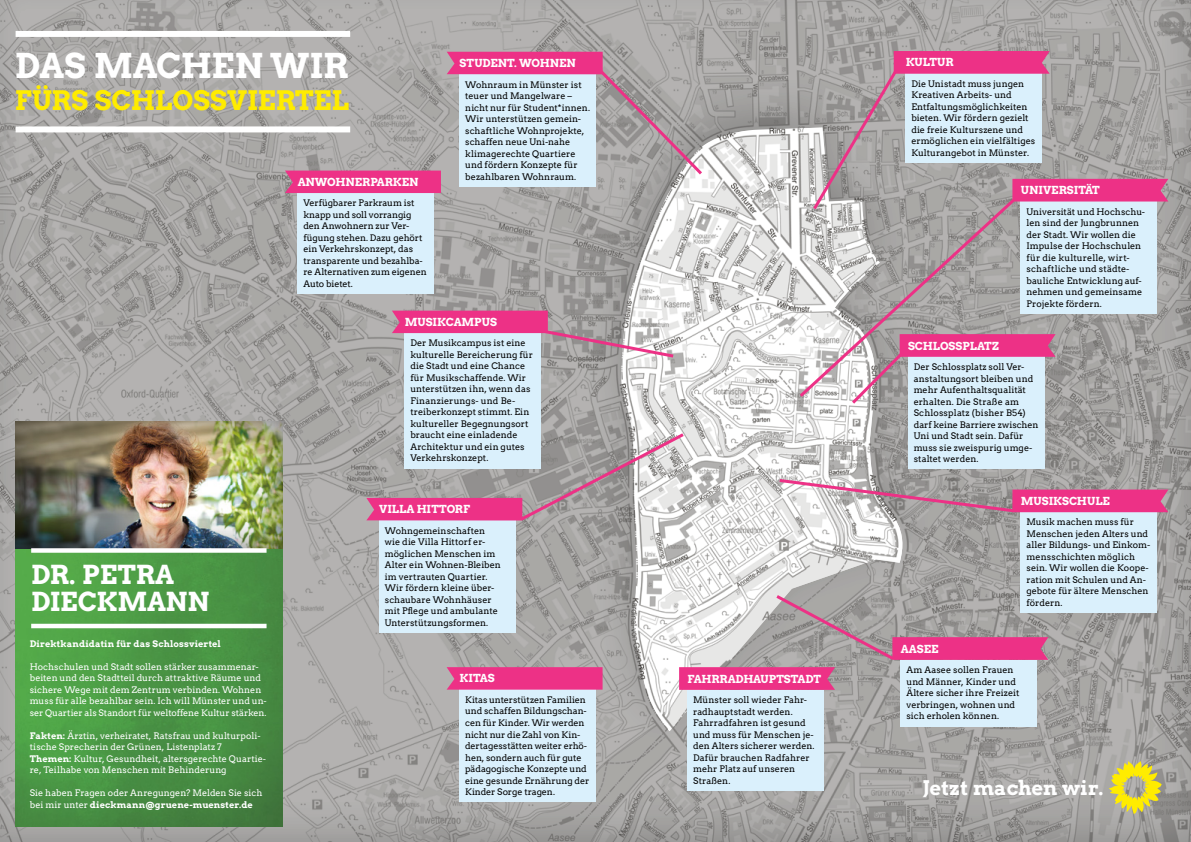
<style>
.page{position:relative;width:1191px;height:842px;background:#fff}
.page>*{position:absolute;margin:0;border:0;box-sizing:border-box;transform-origin:0 0}
.t1{font:34px "Arvo Gruen";letter-spacing:-.02em;color:#fff}
.t2{font:26.7px "Arvo Gruen";color:#ffec00}
.t3{font:26px/27px "Arvo Gruen";color:#fff}
.t4{font:20px "Arvo Gruen";color:#fff}
.t5{font:11px "Arvo Gruen";letter-spacing:-.005em;color:#fff}
.t6{font:9px/11.5px "Arvo";color:#000}
.t7{font:9px/11.5px "Arvo";color:#fff}
.t8{font:9px "Arvo Gruen";letter-spacing:.01em;color:#fff}
.s1{font-family:"Arvo Gruen"}
.s2{font-family:"Arvo"}
</style>
<div class="page">
<div style="left:0;top:0;width:1191px;height:842px;background:#000;opacity:.2"></div>
<svg style="left:1109px;top:761px;width:52px;height:53px;background:#cdc455"></svg>
<img style="left:16px;top:549px;width:266px;height:277px">
<div style="left:6px;top:415px;width:284px;height:134px;background:#000;opacity:.58"></div>
<div style="left:16px;top:31px;width:334px;height:6px;background:#fff"></div>
<div style="left:16px;top:126px;width:334px;height:6px;background:#fff"></div>
<div style="left:31px;top:548px;width:235px;height:5px;background:#fff"></div>
<hr style="left:31px;top:624px;width:235px;height:4px;background:#fff">
<svg style="left:796px;top:195px;width:222px;height:205px;background:#b8b3b4"></svg>
<div style="left:379px;top:520px;width:136px;height:113px;background:#daf0fc"></div>
<svg style="left:366px;top:431px;width:321px;height:92px;background:#b798a5"></svg>
<div style="left:405px;top:333px;width:136px;height:135px;background:#daf0fc"></div>
<svg style="left:392px;top:310px;width:284px;height:50px"></svg>
<div style="left:687px;top:690px;width:136px;height:100px;background:#daf0fc"></div>
<div style="left:1020px;top:201px;width:137px;height:113px;background:#daf0fc"></div>
<div style="left:908px;top:357px;width:136px;height:112px;background:#daf0fc"></div>
<svg style="left:849px;top:334px;width:206px;height:73px"></svg>
<div style="left:1020px;top:512px;width:137px;height:101px;background:#daf0fc"></div>
<svg style="left:776px;top:477px;width:392px;height:37px;background:#c38da4"></svg>
<div style="left:900px;top:660px;width:137px;height:66px;background:#daf0fc"></div>
<svg style="left:679px;top:592px;width:369px;height:98px"></svg>
<div style="left:459px;top:74px;width:136px;height:112px;background:#daf0fc"></div>
<svg style="left:447px;top:52px;width:258px;height:126px"></svg>
<svg style="left:810px;top:51px;width:358px;height:162px;background:#bba7b4"></svg>
<div style="left:298px;top:193px;width:136px;height:101px;background:#daf0fc"></div>
<div style="left:285px;top:171px;width:156px;height:22px;background:#ed3186"></div>
<div style="left:459px;top:690px;width:136px;height:112px;background:#daf0fc"></div>
<svg style="left:446px;top:667px;width:156px;height:23px;background:#ea3889"></svg>
<h1 class="t1" style="left:15px;top:43px;width:335px">DAS MACHEN WIR</h1>
<h2 class="t2" style="left:15px;top:82px;width:336px">FÜRS SCHLOSSVIERTEL</h2>
<p class="t5" style="left:298px;top:174px;width:122px">ANWOHNERPARKEN</p>
<p class="t6" style="left:303px;top:197px;width:125px">Verfügbarer Parkraum ist knapp und soll vorrangig den Anwohnern zur Ver&shy;fügung stehen. Dazu gehört ein Verkehrskonzept, das transparente und bezahlba&shy;re Alternativen zum eigenen<br>Auto bietet.</p>
<p class="t5" style="left:459px;top:55px;width:118px">STUDENT. WOHNEN</p>
<p class="t6" style="left:465px;top:78px;width:126px">Wohnraum in Münster ist teuer und Mangelware – nicht nur für Student*innen.<br>Wir unterstützen gemein&shy;schaftliche Wohnprojekte, schaffen neue Uni-nahe klimagerechte Quartiere und fördern Konzepte für bezahlbaren Wohnraum.</p>
<h3 class="t3" style="left:31px;top:560px;width:180px">DR. PETRA<br>DIECKMANN</h3>
<p class="t8" style="left:30px;top:638px;width:193px">Direktkandidatin für das Schlossviertel</p>
<p class="t7" style="left:30px;top:660px;width:238px">Hochschulen und Stadt sollen stärker zusammenar&shy;beiten und den Stadtteil durch attraktive Räume und sichere Wege mit dem Zentrum verbinden. Wohnen muss für alle bezahlbar sein. Ich will Münster und un&shy;ser Quartier als Standort für weltoffene Kultur stärken.</p>
<p class="t7" style="left:30px;top:729px;width:238px"><span class="s1">Fakten:</span> Ärztin, verheiratet, Ratsfrau und kulturpoli&shy;tische Sprecherin der Grünen, Listenplatz 7<br><span class="s1">Themen:</span> Kultur, Gesundheit, altersgerechte Quartie&shy;re, Teilhabe von Menschen mit Behinderung</p>
<p class="t7" style="left:30px;top:787px;width:234px">Sie haben Fragen oder Anregungen? Melden Sie sich</p>
<p class="t8" style="left:30px;top:798px;width:225px"><span class="s2">bei mir unter</span> dieckmann@gruene-muenster.de</p>
<p class="t5" style="left:405px;top:314px;width:94px">MUSIKCAMPUS</p>
<p class="t6" style="left:410px;top:337px;width:124px">Der Musikcampus ist eine kulturelle Bereicherung für die Stadt und eine Chance für Musikschaffende. Wir unterstützen ihn, wenn das<br>Finanzierungs- und Be&shy;treiberkonzept stimmt. Ein kultureller Begegnungsort braucht eine einladende<br>Architektur und ein gutes<br>Verkehrskonzept.</p>
<p class="t5" style="left:379px;top:502px;width:92px">VILLA HITTORF</p>
<p class="t6" style="left:385px;top:524px;width:118px">Wohngemeinschaften wie die Villa Hittorf er&shy;möglichen Menschen im<br>Alter ein Wohnen-Bleiben im vertrauten Quartier.<br>Wir fördern kleine über&shy;schaubare Wohnhäuser mit Pflege und ambulante<br>Unterstützungsformen.</p>
<p class="t5" style="left:459px;top:671px;width:37px">KITAS</p>
<p class="t6" style="left:465px;top:694px;width:126px">Kitas unterstützen Familien und schaffen Bildungschan&shy;cen für Kinder. Wir werden nicht nur die Zahl von Kin&shy;dertagesstätten weiter erhö&shy;hen, sondern auch für gute pädagogische Konzepte und eine gesunde Ernährung der<br>Kinder Sorge tragen.</p>
<p class="t5" style="left:687px;top:671px;width:135px">FAHRRADHAUPTSTADT</p>
<p class="t6" style="left:693px;top:694px;width:123px">Münster soll wieder Fahr&shy;radhauptstadt werden.<br>Fahrradfahren ist gesund und muss für Menschen je&shy;den Alters sicherer werden.<br>Dafür brauchen Radfahrer mehr Platz auf unseren<br>Straßen.</p>
<p class="t5" style="left:905px;top:55px;width:49px">KULTUR</p>
<p class="t6" style="left:911px;top:78px;width:125px">Die Unistadt muss jungen<br>Kreativen Arbeits- und<br>Entfaltungsmöglichkeiten bieten. Wir fördern gezielt die freie Kulturszene und ermöglichen ein vielfältiges<br>Kulturangebot in Münster.</p>
<p class="t5" style="left:1020px;top:183px;width:81px">UNIVERSITÄT</p>
<p class="t6" style="left:1026px;top:206px;width:120px">Universität und Hochschu&shy;len sind der Jungbrunnen der Stadt. Wir wollen die<br>Impulse der Hochschulen für die kulturelle, wirt&shy;schaftliche und städte&shy;bauliche Entwicklung auf&shy;nehmen und gemeinsame<br>Projekte fördern.</p>
<p class="t5" style="left:908px;top:338px;width:92px">SCHLOSSPLATZ</p>
<p class="t6" style="left:913px;top:361px;width:126px">Der Schlossplatz soll Ver&shy;anstaltungsort bleiben und mehr Aufenthaltsqualität erhalten. Die Straße am<br>Schlossplatz (bisher B54) darf keine Barriere zwischen<br>Uni und Stadt sein. Dafür muss sie zweispurig umge&shy;staltet werden.</p>
<p class="t5" style="left:1020px;top:493px;width:91px">MUSIKSCHULE</p>
<p class="t6" style="left:1026px;top:516px;width:125px">Musik machen muss für<br>Menschen jeden Alters und aller Bildungs- und Einkom&shy;mensschichten möglich sein. Wir wollen die Koope&shy;ration mit Schulen und An&shy;gebote für ältere Menschen fördern.</p>
<p class="t5" style="left:900px;top:641px;width:39px">AASEE</p>
<p class="t6" style="left:906px;top:664px;width:114px">Am Aasee sollen Frauen und Männer, Kinder und<br>Ältere sicher ihre Freizeit verbringen, wohnen und sich erholen können.</p>
<h3 class="t4" style="left:923px;top:774px;width:182px">Jetzt machen wir.</h3>
</div>
